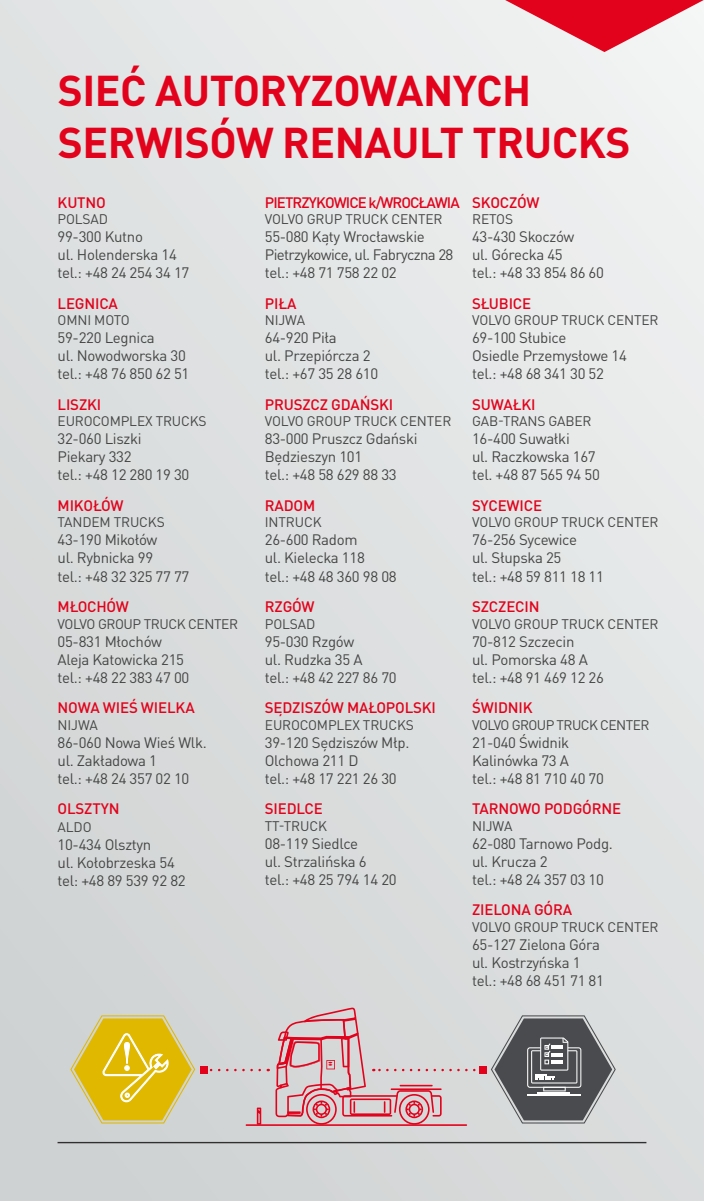
<style>
.page{position:relative;width:704px;height:1201px;background:#fff}
.page>*{position:absolute;margin:0;border:0;box-sizing:border-box;transform-origin:0 0}
.t1{font:700 42.5px/51.2px "DIN Pro";letter-spacing:-.01em;color:#e3021b}
.t2{font:15px/18px "DIN Pro";letter-spacing:-.02em;color:#454545}
.t3{font:500 15px "DIN Pro";letter-spacing:-.01em;color:#e3021b}
.t4{font:500 15px "DIN Pro";letter-spacing:-.06em;color:#e3021b}
.t5{font:13.75px "DIN Pro";letter-spacing:-.01em;color:#454545}
.t6{font:13.75px "DIN Pro";letter-spacing:-.03em;color:#454545}
.t7{font:13.75px "DIN Pro";letter-spacing:-.04em;color:#454545}
</style>
<div class="page">
<div style="left:0;top:0;width:703px;height:1200px;background:linear-gradient(to right,#d6d9d9,#e7e8e9)"></div>
<hr style="left:58px;top:1141px;width:588px;height:1px;background:#303030">
<svg style="left:505px;top:0;width:198px;height:52px"></svg>
<hr style="left:245px;top:1123px;width:222px;height:2px;background:#e3021b">
<svg style="left:257px;top:1107px;width:4px;height:16px"></svg>
<svg style="left:70px;top:1014px;width:126px;height:109px;background:#dcc451"></svg>
<svg style="left:490px;top:1014px;width:126px;height:109px;background:#828486"></svg>
<svg style="left:208px;top:1068px;width:52px;height:3px"></svg>
<div style="left:200px;top:1066px;width:8px;height:7px;background:#e3021b"></div>
<svg style="left:275px;top:1007px;width:199px;height:117px;background:#d8bbbf"></svg>
<div style="left:479px;top:1066px;width:8px;height:7px;background:#e3021b"></div>
<h1 class="t1" style="left:58px;top:60px;width:574px">SIEĆ AUTORYZOWANYCH<br>SERWISÓW RENAULT TRUCKS</h1>
<p class="t3" style="left:58px;top:190px;width:50px">KUTNO</p>
<p class="t5" style="left:58px;top:208px;width:52px">POLSAD</p>
<p class="t2" style="left:58px;top:226px;width:133px">99-300 Kutno<br>ul. Holenderska 14 tel.: +48 24 254 34 17</p>
<p class="t3" style="left:58px;top:291px;width:62px">LEGNICA</p>
<p class="t5" style="left:58px;top:309px;width:74px">OMNI MOTO</p>
<p class="t2" style="left:58px;top:327px;width:133px">59-220 Legnica<br>ul. Nowodworska 30 tel.: +48 76 850 62 51</p>
<p class="t3" style="left:58px;top:392px;width:45px">LISZKI</p>
<p class="t5" style="left:58px;top:410px;width:150px">EUROCOMPLEX TRUCKS</p>
<p class="t2" style="left:58px;top:428px;width:133px">32-060 Liszki<br>Piekary 332<br>tel.: +48 12 280 19 30</p>
<p class="t3" style="left:58px;top:493px;width:67px">MIKOŁÓW</p>
<p class="t5" style="left:58px;top:511px;width:109px">TANDEM TRUCKS</p>
<p class="t2" style="left:58px;top:529px;width:133px">43-190 Mikołów<br>ul. Rybnicka 99<br>tel.: +48 32 325 77 77</p>
<p class="t3" style="left:58px;top:594px;width:73px">MŁOCHÓW</p>
<p class="t6" style="left:58px;top:612px;width:182px">VOLVO GROUP TRUCK CENTER</p>
<p class="t2" style="left:58px;top:630px;width:133px">05-831 Młochów<br>Aleja Katowicka 215 tel.: +48 22 383 47 00</p>
<p class="t3" style="left:58px;top:695px;width:139px">NOWA WIEŚ WIELKA</p>
<p class="t5" style="left:58px;top:713px;width:42px">NIJWA</p>
<p class="t2" style="left:58px;top:731px;width:151px">86-060 Nowa Wieś Wlk. ul. Zakładowa 1<br>tel.: +48 24 357 02 10</p>
<p class="t3" style="left:58px;top:796px;width:63px">OLSZTYN</p>
<p class="t5" style="left:58px;top:816px;width:36px">ALDO</p>
<p class="t2" style="left:58px;top:834px;width:130px">10-434 Olsztyn<br>ul. Kołobrzeska 54 tel: +48 89 539 92 82</p>
<p class="t3" style="left:472px;top:190px;width:69px">SKOCZÓW</p>
<p class="t5" style="left:472px;top:208px;width:42px">RETOS</p>
<p class="t2" style="left:472px;top:226px;width:133px">43-430 Skoczów<br>ul. Górecka 45<br>tel.: +48 33 854 86 60</p>
<p class="t3" style="left:472px;top:291px;width:61px">SŁUBICE</p>
<p class="t5" style="left:472px;top:309px;width:188px">VOLVO GROUP TRUCK CENTER</p>
<p class="t2" style="left:472px;top:327px;width:156px">69-100 Słubice<br>Osiedle Przemysłowe 14 tel.: +48 68 341 30 52</p>
<p class="t3" style="left:472px;top:392px;width:65px">SUWAŁKI</p>
<p class="t5" style="left:472px;top:410px;width:121px">GAB-TRANS GABER</p>
<p class="t2" style="left:472px;top:428px;width:129px">16-400 Suwałki<br>ul. Raczkowska 167 tel. +48 87 565 94 50</p>
<p class="t3" style="left:472px;top:493px;width:71px">SYCEWICE</p>
<p class="t5" style="left:472px;top:511px;width:188px">VOLVO GROUP TRUCK CENTER</p>
<p class="t2" style="left:472px;top:529px;width:133px">76-256 Sycewice<br>ul. Słupska 25<br>tel.: +48 59 811 18 11</p>
<p class="t3" style="left:472px;top:594px;width:69px">SZCZECIN</p>
<p class="t5" style="left:472px;top:612px;width:188px">VOLVO GROUP TRUCK CENTER</p>
<p class="t2" style="left:472px;top:630px;width:133px">70-812 Szczecin<br>ul. Pomorska 48 A tel.: +48 91 469 12 26</p>
<p class="t3" style="left:472px;top:695px;width:62px">ŚWIDNIK</p>
<p class="t7" style="left:472px;top:713px;width:179px">VOLVO GROUP TRUCK CENTER</p>
<p class="t2" style="left:472px;top:731px;width:133px">21-040 Świdnik<br>Kalinówka 73 A<br>tel.: +48 81 710 40 70</p>
<p class="t3" style="left:472px;top:796px;width:150px">TARNOWO PODGÓRNE</p>
<p class="t5" style="left:472px;top:814px;width:42px">NIJWA</p>
<p class="t2" style="left:472px;top:832px;width:142px">62-080 Tarnowo Podg. ul. Krucza 2<br>tel.: +48 24 357 03 10</p>
<p class="t3" style="left:472px;top:897px;width:101px">ZIELONA GÓRA</p>
<p class="t5" style="left:472px;top:915px;width:188px">VOLVO GROUP TRUCK CENTER</p>
<p class="t2" style="left:472px;top:933px;width:133px">65-127 Zielona Góra ul. Kostrzyńska 1 tel.: +48 68 451 71 81</p>
<p class="t4" style="left:265px;top:190px;width:196px">PIETRZYKOWICE k/WROCŁAWIA</p>
<p class="t5" style="left:265px;top:208px;width:179px">VOLVO GRUP TRUCK CENTER</p>
<p class="t2" style="left:265px;top:226px;width:190px">55-080 Kąty Wrocławskie<br>Pietrzykowice, ul. Fabryczna 28 tel.: +48 71 758 22 02</p>
<p class="t3" style="left:265px;top:291px;width:33px">PIŁA</p>
<p class="t5" style="left:265px;top:309px;width:42px">NIJWA</p>
<p class="t2" style="left:265px;top:327px;width:115px">64-920 Piła<br>ul. Przepiórcza 2 tel.: +67 35 28 610</p>
<p class="t3" style="left:265px;top:392px;width:130px">PRUSZCZ GDAŃSKI</p>
<p class="t5" style="left:265px;top:410px;width:188px">VOLVO GROUP TRUCK CENTER</p>
<p class="t2" style="left:265px;top:428px;width:154px">83-000 Pruszcz Gdański<br>Będzieszyn 101<br>tel.: +48 58 629 88 33</p>
<p class="t3" style="left:265px;top:493px;width:52px">RADOM</p>
<p class="t5" style="left:265px;top:511px;width:58px">INTRUCK</p>
<p class="t2" style="left:265px;top:529px;width:133px">26-600 Radom<br>ul. Kielecka 118<br>tel.: +48 48 360 98 08</p>
<p class="t3" style="left:265px;top:594px;width:51px">RZGÓW</p>
<p class="t5" style="left:265px;top:612px;width:52px">POLSAD</p>
<p class="t2" style="left:265px;top:630px;width:133px">95-030 Rzgów<br>ul. Rudzka 35 A<br>tel.: +48 42 227 86 70</p>
<p class="t3" style="left:265px;top:695px;width:172px">SĘDZISZÓW MAŁOPOLSKI</p>
<p class="t5" style="left:265px;top:713px;width:150px">EUROCOMPLEX TRUCKS</p>
<p class="t2" style="left:265px;top:731px;width:146px">39-120 Sędziszów Młp.<br>Olchowa 211 D<br>tel.: +48 17 221 26 30</p>
<p class="t3" style="left:265px;top:796px;width:59px">SIEDLCE</p>
<p class="t5" style="left:265px;top:814px;width:63px">TT-TRUCK</p>
<p class="t2" style="left:265px;top:832px;width:133px">08-119 Siedlce<br>ul. Strzalińska 6<br>tel.: +48 25 794 14 20</p>
</div>
